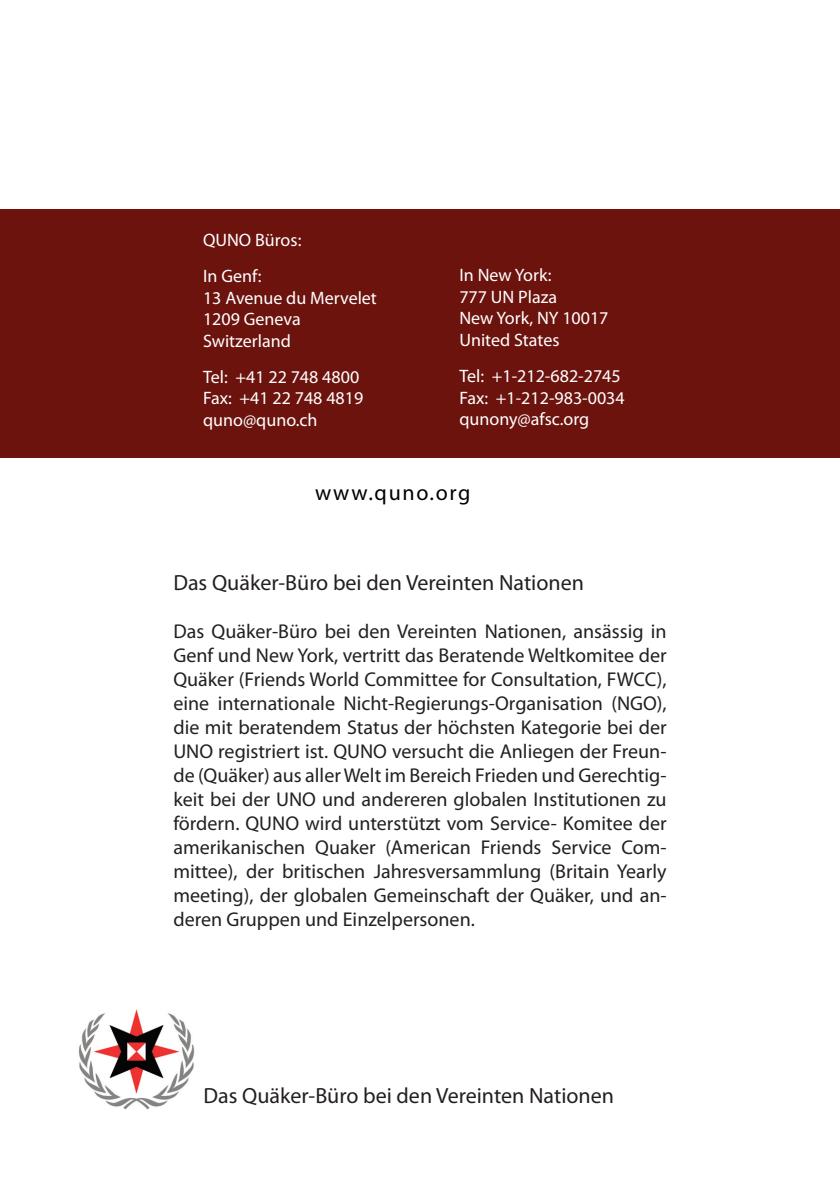
<style>
.page{position:relative;width:840px;height:1191px;background:#fff}
.page>*{position:absolute;margin:0;border:0;box-sizing:border-box;transform-origin:0 0}
.t1{font:22px "Myriad Pro";color:#231f20}
.t2{font:22px "Myriad Pro";letter-spacing:.075em;color:#000}
.t3{font:20px/24px "Myriad Pro";color:#231f20;text-align:justify}
.t4{font:18px "Myriad Pro";color:#fff}
</style>
<div class="page">
<img style="left:79px;top:1009px;width:116px;height:101px">
<div style="left:0;top:210px;width:839px;height:248px;background:#6c130e"></div>
<p class="t4" style="left:203px;top:229px;width:100px">QUNO Büros:</p>
<p class="t4" style="left:203px;top:265px;width:60px">In Genf:</p>
<p class="t4" style="left:203px;top:286px;width:175px">13 Avenue du Mervelet</p>
<p class="t4" style="left:203px;top:308px;width:99px">1209 Geneva</p>
<p class="t4" style="left:203px;top:330px;width:89px">Switzerland</p>
<p class="t4" style="left:203px;top:366px;width:158px">Tel: +41 22 748 4800</p>
<p class="t4" style="left:203px;top:387px;width:162px">Fax: +41 22 748 4819</p>
<p class="t4" style="left:203px;top:409px;width:116px">quno@quno.ch</p>
<p class="t4" style="left:459px;top:264px;width:93px">In New York:</p>
<p class="t4" style="left:459px;top:286px;width:99px">777 UN Plaza</p>
<p class="t4" style="left:459px;top:307px;width:150px">New York, NY 10017</p>
<p class="t4" style="left:459px;top:329px;width:102px">United States</p>
<p class="t4" style="left:459px;top:365px;width:163px">Tel: +1-212-682-2745</p>
<p class="t4" style="left:459px;top:386px;width:167px">Fax: +1-212-983-0034</p>
<p class="t4" style="left:459px;top:408px;width:131px">qunony@afsc.org</p>
<p class="t2" style="left:315px;top:479px;width:157px">www.quno.org</p>
<p class="t1" style="left:173px;top:568px;width:412px">Das Quäker-Büro bei den Vereinten Nationen</p>
<p class="t3" style="left:173px;top:618px;width:494px">Das Quäker-Büro bei den Vereinten Nationen, ansässig in Genf und New York, vertritt das Beratende Weltkomitee der Quäker (Friends World Committee for Consultation, FWCC), eine internationale Nicht-Regierungs-Organisation (NGO), die mit beratendem Status der höchsten Kategorie bei der UNO registriert ist. QUNO versucht die Anliegen der Freun&shy;de (Quäker) aus aller Welt im Bereich Frieden und Gerechtig&shy;keit bei der UNO und andereren globalen Institutionen zu fördern. QUNO wird unterstützt vom Service- Komitee der amerikanischen Quaker (American Friends Service Com&shy;mittee), der britischen Jahresversammlung (Britain Yearly meeting), der globalen Gemeinschaft der Quäker, und an&shy;deren Gruppen und Einzelpersonen.</p>
<p class="t1" style="left:203px;top:1082px;width:412px">Das Quäker-Büro bei den Vereinten Nationen</p>
</div>
